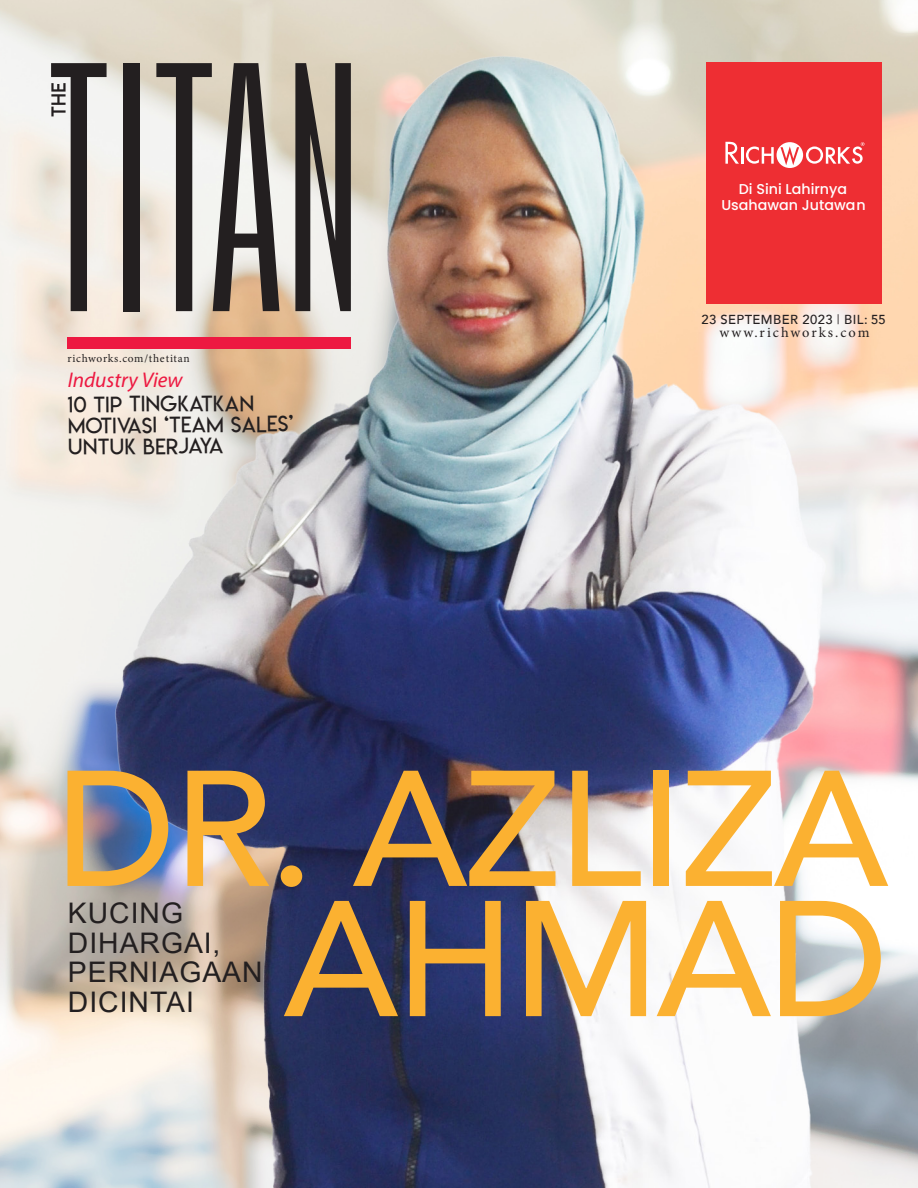
<style>
.page{position:relative;width:918px;height:1188px;background:#fff}
.page>*{position:absolute;margin:0;border:0;box-sizing:border-box;transform-origin:0 0}
.t1{font:500 162.75px/130.2px "Avenir";letter-spacing:-.02em;color:#fbb131;text-align:right}
.t2{font:28.35px "Arial";letter-spacing:.035em;color:#231f20}
.t3{font:21.6px/21.1px "Lemon Milklight";letter-spacing:.01em;color:#231f20}
.t4{font:italic 21.3px "Myriad Pro";color:#ed1941}
.t5{font:14.4px "Minion Pro";letter-spacing:.14em;color:#231f20}
.t6{font:500 14.25px/16.6px "Poppins";color:#fff;text-align:center}
.t7{font:500 13.05px "Avenir";letter-spacing:.03em;color:#231f20}
.t8{font:11.4px "Minion Pro";letter-spacing:.055em;color:#231f20}
.s1{font-weight:400}
</style>
<div class="page">
<img style="left:0;top:0;width:91px;height:1188px">
<svg style="left:51px;top:63px;width:40px;height:248px;background:#938e8a"></svg>
<div style="left:68px;top:337px;width:283px;height:11px;background:#ed1941"></div>
<img style="left:91px;top:0;width:827px;height:1188px">
<p class="t6" style="left:721px;top:180px;width:146px">Di Sini Lahirnya<br>Usahawan Jutawan</p>
<p class="t8" style="left:68px;top:351px;width:124px">richworks.com/thetitan</p>
<p class="t4" style="left:68px;top:367px;width:116px">Industry View</p>
<p class="t3" style="left:68px;top:394px;width:227px">10 TIP TINGKATKAN<br>MOTIVASI ‘TEAM SALES’<br>UNTUK BERJAYA</p>
<p class="t7" style="left:701px;top:308px;width:186px">23 SEPTEMBER 2023 <span class="s1">|</span> BIL: 55</p>
<p class="t5" style="left:719px;top:323px;width:152px">www.richworks.com</p>
<p class="t1" style="left:55px;top:755px;width:835px">DR. AZLIZA<br>AHMAD</p>
<p class="t2" style="left:68px;top:894px;width:117px">KUCING</p>
<p class="t2" style="left:68px;top:923px;width:154px">DIHARGAI,</p>
<p class="t2" style="left:68px;top:953px;width:196px">PERNIAGAAN</p>
<p class="t2" style="left:68px;top:983px;width:128px">DICINTAI</p>
</div>
